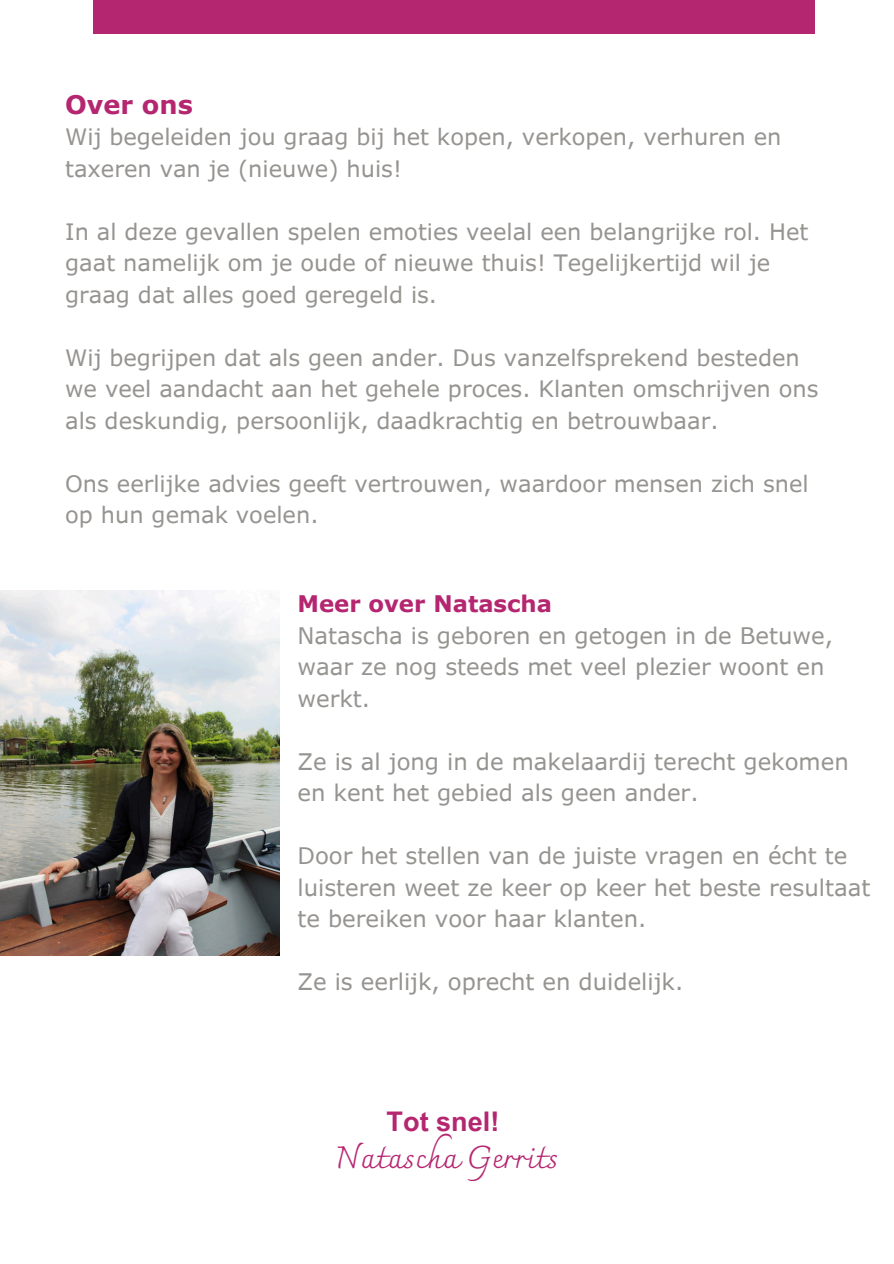
<style>
.page{position:relative;width:894px;height:1264px;background:#fff}
.page>*{position:absolute;margin:0;border:0;box-sizing:border-box;transform-origin:0 0}
.t1{font:31.5px "Charmonman";color:#b52670}
.t2{font:700 27px "Arial Unicode MS";color:#b52670}
.t3{font:700 25.5px "Verdana Pro";color:#b52670}
.t4{font:22.8px/31.5px "Verdana Pro";color:#969491}
.t5{font:700 22.8px "Verdana Pro";color:#b52670}
.t6{font:22.5px/31.5px "Verdana Pro";color:#969491}
</style>
<div class="page">
<div style="left:93px;top:0;width:721px;height:34px;background:#b52670"></div>
<img style="left:0;top:591px;width:279px;height:364px">
<p class="t3" style="left:65px;top:88px;width:129px">Over ons</p>
<p class="t6" style="left:65px;top:121px;width:717px">Wij begeleiden jou graag bij het kopen, verkopen, verhuren en taxeren van je (nieuwe) huis!</p>
<p class="t6" style="left:65px;top:215px;width:744px">In al deze gevallen spelen emoties veelal een belangrijke rol. Het gaat namelijk om je oude of nieuwe thuis! Tegelijkertijd wil je graag dat alles goed geregeld is.</p>
<p class="t6" style="left:65px;top:341px;width:754px">Wij begrijpen dat als geen ander. Dus vanzelfsprekend besteden we veel aandacht aan het gehele proces. Klanten omschrijven ons als deskundig, persoonlijk, daadkrachtig en betrouwbaar.</p>
<p class="t6" style="left:65px;top:467px;width:744px">Ons eerlijke advies geeft vertrouwen, waardoor mensen zich snel op hun gemak voelen.</p>
<p class="t5" style="left:297px;top:589px;width:256px">Meer over Natascha</p>
<p class="t4" style="left:297px;top:619px;width:537px">Natascha is geboren en getogen in de Betuwe, waar ze nog steeds met veel plezier woont en werkt.</p>
<p class="t4" style="left:297px;top:745px;width:552px">Ze is al jong in de makelaardij terecht gekomen en kent het gebied als geen ander.</p>
<p class="t4" style="left:297px;top:839px;width:574px">Door het stellen van de juiste vragen en écht te luisteren weet ze keer op keer het beste resultaat te bereiken voor haar klanten.</p>
<p class="t4" style="left:297px;top:965px;width:387px">Ze is eerlijk, oprecht en duidelijk.</p>
<h1 class="t2" style="left:386px;top:1101px;width:114px">Tot snel!</h1>
<h1 class="t1" style="left:335px;top:1138px;width:224px">Natascha Gerrits</h1>
</div>
